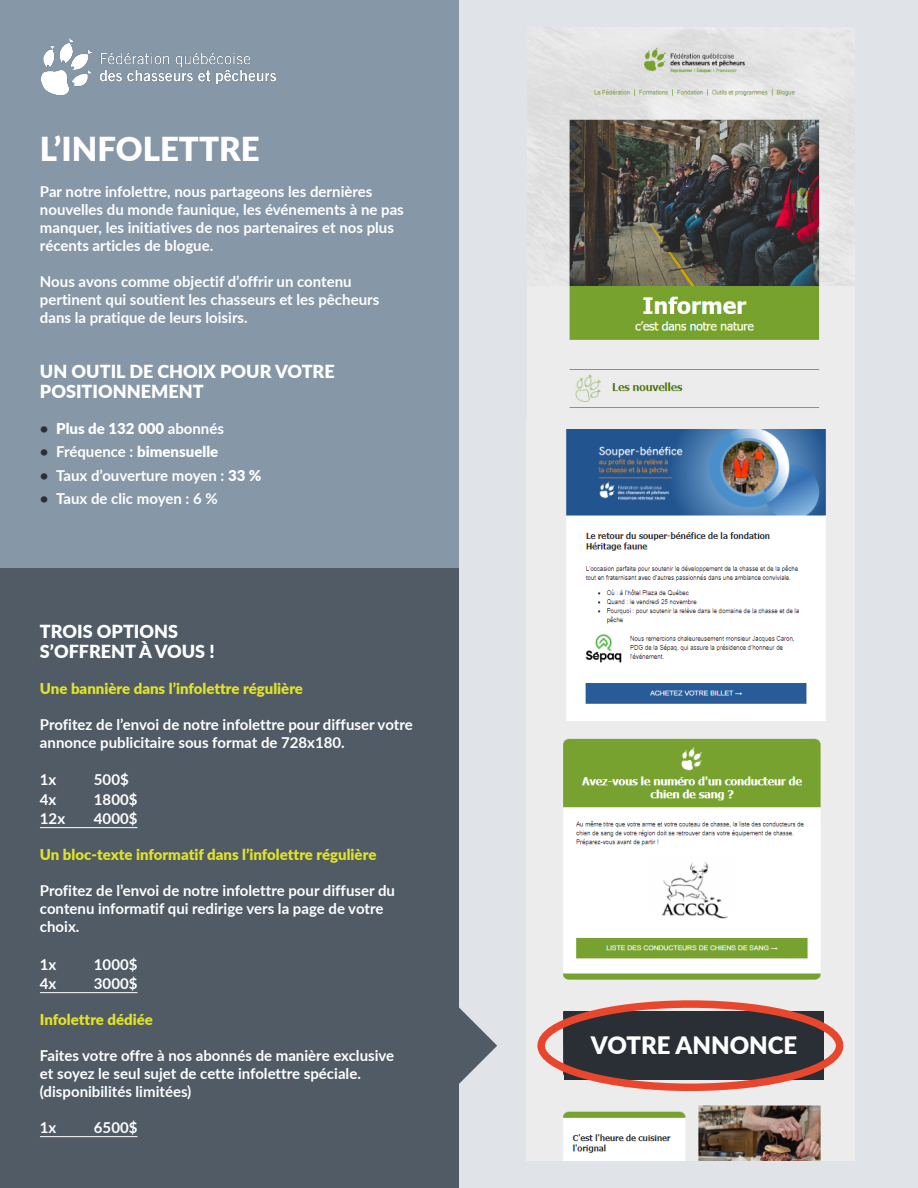
<style>
.page{position:relative;width:918px;height:1188px;background:#fff}
.page>*{position:absolute;margin:0;border:0;box-sizing:border-box;transform-origin:0 0}
.Section{font:900 33px "Lato";color:#fff}
.Titre_1{font:900 24px "Lato";color:#fff}
.Lead{font:900 18px/19.5px "Lato";color:#fff}
.Body{font:700 15px/18px "Lato";color:#fff}
.Body-2{font:900 15px "Lato";color:#e1e327}
.Body-3{font:900 15px "Lato";color:#fff}
.s1{font-weight:700;color:#292f35}
.s2{font-weight:700}
.s3{color:#292f35}
.s4{font-weight:900}
</style>
<div class="page">
<div style="left:0;top:0;width:459px;height:743px;background:#8697a8"></div>
<div style="left:0;top:568px;width:459px;height:620px;background:#505b65"></div>
<div style="left:459px;top:0;width:459px;height:1188px;background:#e0e3e7"></div>
<svg style="left:459px;top:1008px;width:38px;height:76px"></svg>
<img style="left:526px;top:418px;width:328px;height:743px">
<img style="left:528px;top:27px;width:326px;height:391px">
<hr style="left:40px;top:827px;width:97px;height:1px;background:#fff">
<hr style="left:40px;top:992px;width:97px;height:1px;background:#fff">
<hr style="left:40px;top:1136px;width:97px;height:1px;background:#fff">
<img style="left:41px;top:39px;width:234px;height:55px">
<div style="left:564px;top:1011px;width:260px;height:69px;background:#292f35"></div>
<div style="left:537px;top:1000px;width:306px;height:91px;border:8px solid #e9472d;border-radius:50%"></div>
<p class="Section" style="left:40px;top:124px;width:221px">L’INFOLETTRE</p>
<p class="Body" style="left:40px;top:182px;width:365px">Par notre infolettre, nous partageons les dernières nouvelles du monde faunique, les événements à ne pas manquer, les initiatives de nos partenaires et nos plus récents articles de blogue.</p>
<p class="Body" style="left:40px;top:272px;width:341px">Nous avons comme objectif d’offrir un contenu pertinent qui soutient les chasseurs et les pêcheurs dans la pratique de leurs loisirs.</p>
<p class="Lead" style="left:40px;top:361px;width:296px">UN OUTIL DE CHOIX POUR VOTRE<br>POSITIONNEMENT</p>
<p class="Body-3" style="left:40px;top:417px;width:186px"><span class="s1">•</span> Plus de 132 000 <span class="s2">abonnés</span></p>
<p class="Body-3" style="left:40px;top:440px;width:180px"><span class="s1">•</span> <span class="s2">Fréquence :</span> bimensuelle</p>
<p class="Body" style="left:40px;top:465px;width:223px"><span class="s3">•</span> Taux d’ouverture moyen : <span class="s4">33 %</span></p>
<p class="Body" style="left:40px;top:489px;width:179px"><span class="s3">•</span> Taux de clic moyen : 6 %</p>
<p class="Lead" style="left:40px;top:621px;width:176px">TROIS OPTIONS<br>S’OFFRENT À VOUS !</p>
<p class="Body-2" style="left:40px;top:677px;width:265px">Une bannière dans l’infolettre régulière</p>
<p class="Body" style="left:40px;top:715px;width:374px">Profitez de l’envoi de notre infolettre pour diffuser votre annonce publicitaire sous format de 728x180.</p>
<p class="Body" style="left:40px;top:770px;width:18px">1x</p>
<p class="Body" style="left:94px;top:770px;width:36px">500$</p>
<p class="Body" style="left:40px;top:790px;width:18px">4x</p>
<p class="Body" style="left:94px;top:790px;width:45px">1800$</p>
<p class="Body" style="left:40px;top:809px;width:27px">12x</p>
<p class="Body" style="left:94px;top:809px;width:45px">4000$</p>
<p class="Body-2" style="left:40px;top:843px;width:338px">Un bloc-texte informatif dans l’infolettre régulière</p>
<p class="Body" style="left:40px;top:881px;width:357px">Profitez de l’envoi de notre infolettre pour diffuser du contenu informatif qui redirige vers la page de votre choix.</p>
<p class="Body" style="left:40px;top:955px;width:18px">1x</p>
<p class="Body" style="left:94px;top:955px;width:45px">1000$</p>
<p class="Body" style="left:40px;top:974px;width:18px">4x</p>
<p class="Body" style="left:94px;top:974px;width:45px">3000$</p>
<p class="Body-2" style="left:40px;top:1008px;width:115px">Infolettre dédiée</p>
<p class="Body" style="left:40px;top:1046px;width:356px">Faites votre offre à nos abonnés de manière exclusive et soyez le seul sujet de cette infolettre spéciale. (disponibilités limitées)</p>
<p class="Body" style="left:40px;top:1118px;width:18px">1x</p>
<p class="Body" style="left:94px;top:1118px;width:45px">6500$</p>
<p class="Titre_1" style="left:591px;top:1027px;width:208px">VOTRE ANNONCE</p>
</div>
